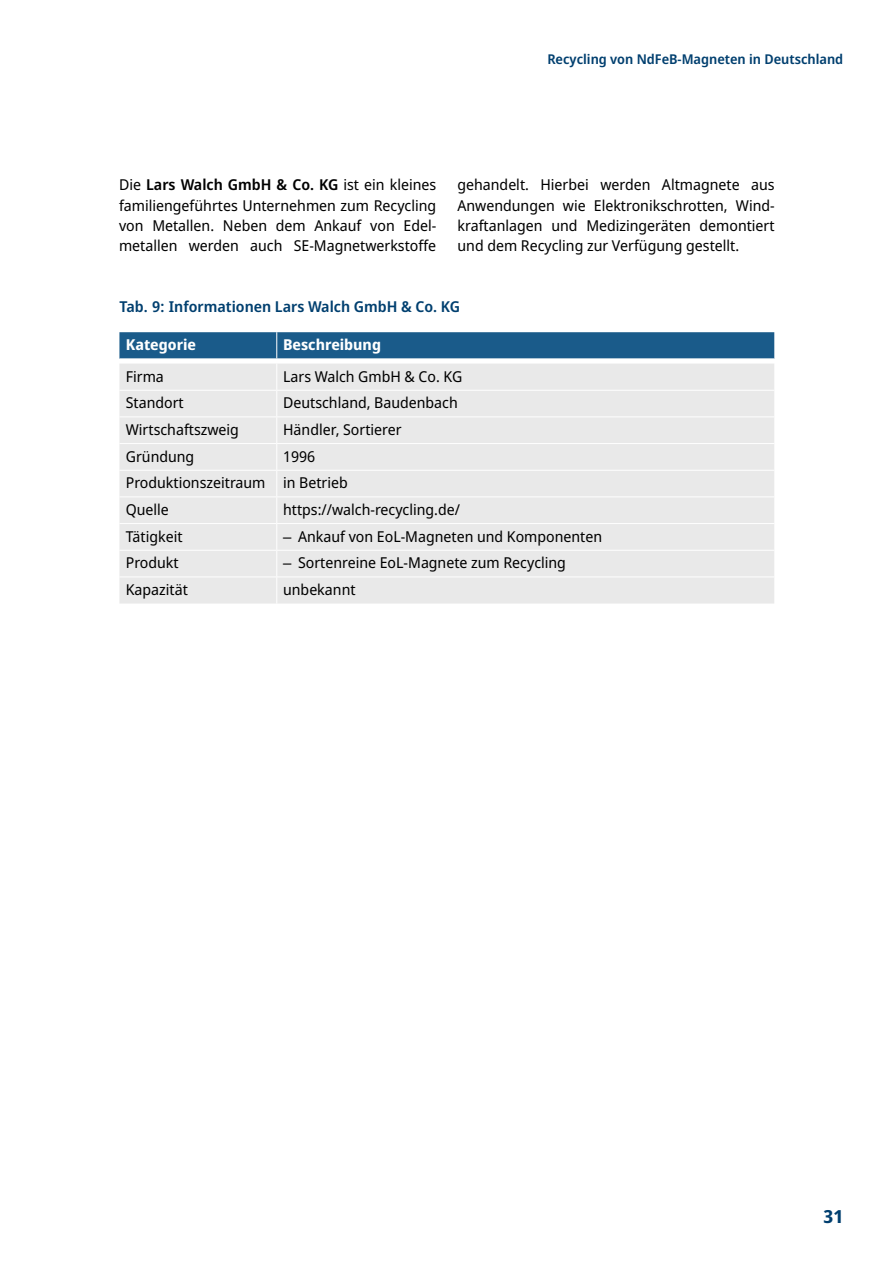
<style>
.page{position:relative;width:893px;height:1263px;background:#fff}
.page>*{position:absolute;margin:0;border:0;box-sizing:border-box;transform-origin:0 0}
.t1{font:700 18px "Noto Sans Display";color:#003f6f}
.P-Fliesstext{font:15px/20.2px "Noto Sans Display";color:#000;text-align:justify}
.Tabelle_links{font:15px "Noto Sans Display";color:#000}
.Tabellenüberschrift{font:600 15px "Noto Sans Display";color:#003f6f}
.Tabelle_bold_links{font:700 15px "Noto Sans Display";color:#fff}
.t2{font:600 13.5px "Noto Sans Display";color:#003f6f}
.s1{font-weight:600}
.s2{font-family:"Arial"}
</style>
<div class="page">
<svg style="left:119px;top:332px;width:655px;height:272px;background:#d6dce1"></svg>
<hr style="left:119px;top:358px;width:158px;height:1px;background:#fff">
<hr style="left:277px;top:358px;width:497px;height:1px;background:#fff">
<p class="t2" style="left:547px;top:50px;width:297px">Recycling von NdFeB-Magneten in Deutschland</p>
<p class="P-Fliesstext" style="left:119px;top:175px;width:319px">Die <span class="s1">Lars Walch GmbH &amp; Co. KG</span> ist ein kleines familiengeführtes Unternehmen zum Recycling von Metallen. Neben dem Ankauf von Edel&shy;metallen werden auch SE-Magnetwerkstoffe</p>
<p class="P-Fliesstext" style="left:457px;top:175px;width:319px">gehandelt. Hierbei werden Altmagnete aus Anwendungen wie Elektronikschrotten, Wind&shy;kraftanlagen und Medizingeräten demontiert und dem Recycling zur Verfügung gestellt.</p>
<p class="Tabellenüberschrift" style="left:119px;top:296px;width:342px">Tab. 9: Informationen Lars Walch GmbH &amp; Co. KG</p>
<p class="Tabelle_bold_links" style="left:126px;top:334px;width:72px">Kategorie</p>
<p class="Tabelle_bold_links" style="left:283px;top:334px;width:99px">Beschreibung</p>
<p class="Tabelle_links" style="left:126px;top:366px;width:40px">Firma</p>
<p class="Tabelle_links" style="left:283px;top:366px;width:181px">Lars Walch GmbH &amp; Co. KG</p>
<p class="Tabelle_links" style="left:126px;top:392px;width:59px">Standort</p>
<p class="Tabelle_links" style="left:283px;top:392px;width:176px">Deutschland, Baudenbach</p>
<p class="Tabelle_links" style="left:126px;top:419px;width:115px">Wirtschaftszweig</p>
<p class="Tabelle_links" style="left:283px;top:419px;width:120px">Händler, Sortierer</p>
<p class="Tabelle_links" style="left:126px;top:446px;width:70px">Gründung</p>
<p class="Tabelle_links" style="left:283px;top:446px;width:34px">1996</p>
<p class="Tabelle_links" style="left:126px;top:472px;width:141px">Produktionszeitraum</p>
<p class="Tabelle_links" style="left:283px;top:472px;width:66px">in Betrieb</p>
<p class="Tabelle_links" style="left:126px;top:499px;width:45px">Quelle</p>
<p class="Tabelle_links" style="left:283px;top:499px;width:178px">https://walch-recycling.de/</p>
<p class="Tabelle_links" style="left:126px;top:526px;width:58px">Tätigkeit</p>
<p class="P-Fliesstext" style="left:283px;top:526px;width:321px"><span class="s2">–</span> Ankauf von EoL-Magneten und Komponenten</p>
<p class="Tabelle_links" style="left:126px;top:552px;width:54px">Produkt</p>
<p class="P-Fliesstext" style="left:283px;top:553px;width:284px"><span class="s2">–</span> Sortenreine EoL-Magnete zum Recycling</p>
<p class="Tabelle_links" style="left:126px;top:579px;width:64px">Kapazität</p>
<p class="Tabelle_links" style="left:283px;top:579px;width:74px">unbekannt</p>
<p class="t1" style="left:824px;top:1204px;width:21px">31</p>
</div>
